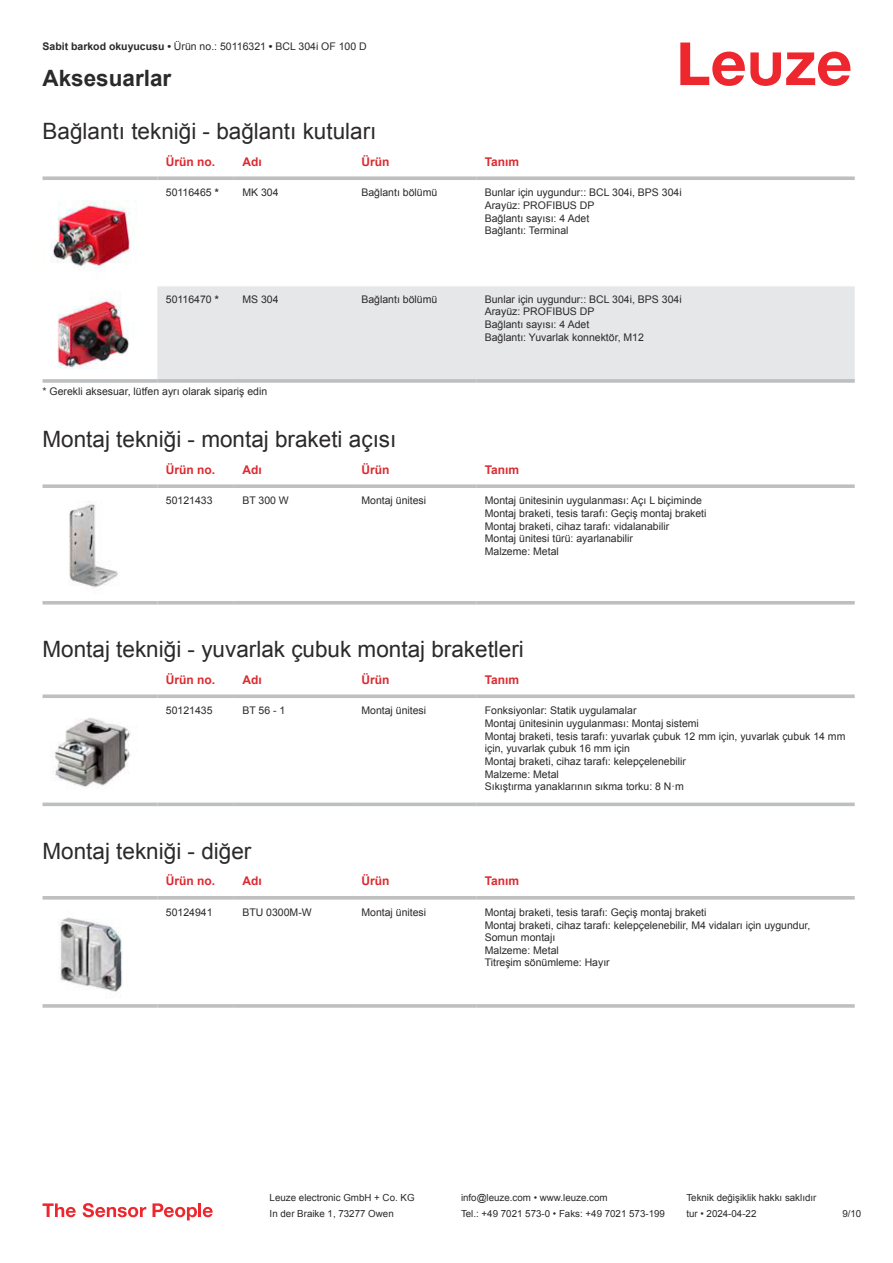
<style>
.page{position:relative;width:893px;height:1263px;background:#fff}
.page>*{position:absolute;margin:0;border:0;box-sizing:border-box;transform-origin:0 0}
.t1{font:22.5px "Arial";color:#2b292a}
.t2{font:700 22.5px "Arial";color:#2b292a}
.t3{font:700 12px "Arial";color:#db2a30}
.t4{font:10.5px/12.6px "Arial";color:#2b292a}
.t5{font:9.75px "Arial";color:#2b292a}
.s1{font-weight:700}
</style>
<div class="page">
<svg style="left:680px;top:43px;width:170px;height:43px"></svg>
<div style="left:157px;top:286px;width:698px;height:93px;background:#e6e7e9"></div>
<svg style="left:43px;top:176px;width:114px;height:4px"></svg>
<svg style="left:157px;top:176px;width:77px;height:4px"></svg>
<svg style="left:234px;top:176px;width:119px;height:4px"></svg>
<svg style="left:353px;top:176px;width:123px;height:4px"></svg>
<svg style="left:476px;top:176px;width:379px;height:4px;background:#c4c6c8"></svg>
<svg style="left:43px;top:379px;width:114px;height:4px"></svg>
<svg style="left:157px;top:379px;width:77px;height:4px"></svg>
<svg style="left:234px;top:379px;width:119px;height:4px"></svg>
<svg style="left:353px;top:379px;width:123px;height:4px"></svg>
<svg style="left:476px;top:379px;width:379px;height:4px;background:#c2c4c6"></svg>
<img style="left:51px;top:200px;width:86px;height:71px">
<img style="left:57px;top:293px;width:72px;height:76px">
<svg style="left:43px;top:484px;width:114px;height:4px"></svg>
<svg style="left:157px;top:484px;width:77px;height:4px"></svg>
<svg style="left:234px;top:484px;width:119px;height:4px"></svg>
<svg style="left:353px;top:484px;width:123px;height:4px"></svg>
<svg style="left:476px;top:484px;width:379px;height:4px;background:#c3c5c7"></svg>
<svg style="left:43px;top:601px;width:114px;height:4px"></svg>
<svg style="left:157px;top:601px;width:77px;height:4px"></svg>
<svg style="left:234px;top:601px;width:119px;height:4px"></svg>
<svg style="left:353px;top:601px;width:123px;height:4px"></svg>
<svg style="left:476px;top:601px;width:379px;height:4px;background:#c3c5c7"></svg>
<img style="left:69px;top:501px;width:49px;height:87px">
<svg style="left:43px;top:806px;width:811px;height:1px"></svg>
<svg style="left:43px;top:694px;width:114px;height:4px"></svg>
<svg style="left:157px;top:694px;width:77px;height:4px"></svg>
<svg style="left:234px;top:694px;width:119px;height:4px"></svg>
<svg style="left:353px;top:694px;width:123px;height:4px"></svg>
<svg style="left:476px;top:694px;width:379px;height:4px;background:#c4c6c8"></svg>
<svg style="left:43px;top:802px;width:114px;height:4px"></svg>
<svg style="left:157px;top:802px;width:77px;height:4px"></svg>
<svg style="left:234px;top:802px;width:119px;height:4px"></svg>
<svg style="left:353px;top:802px;width:123px;height:4px"></svg>
<svg style="left:476px;top:802px;width:379px;height:4px;background:#c6c8c9"></svg>
<img style="left:53px;top:718px;width:78px;height:70px">
<svg style="left:43px;top:899px;width:812px;height:1px"></svg>
<hr style="left:43px;top:896px;width:114px;height:3px;background:#bdbfc1">
<hr style="left:157px;top:896px;width:77px;height:3px;background:#bdbfc1">
<hr style="left:234px;top:896px;width:119px;height:3px;background:#bdbfc1">
<hr style="left:353px;top:896px;width:123px;height:3px;background:#bdbfc1">
<hr style="left:476px;top:896px;width:379px;height:3px;background:#bdbfc1">
<svg style="left:43px;top:1004px;width:114px;height:4px"></svg>
<hr style="left:157px;top:1004px;width:77px;height:4px;background:#c6c8c9">
<svg style="left:234px;top:1004px;width:119px;height:4px"></svg>
<svg style="left:353px;top:1004px;width:123px;height:4px"></svg>
<hr style="left:476px;top:1004px;width:379px;height:4px;background:#c6c8c9">
<img style="left:58px;top:917px;width:64px;height:75px">
<svg style="left:43px;top:1203px;width:33px;height:14px"></svg>
<svg style="left:83px;top:1203px;width:63px;height:14px"></svg>
<svg style="left:153px;top:1203px;width:44px;height:17px"></svg>
<hr style="left:198px;top:1203px;width:3px;height:14px;background:#ed272d">
<svg style="left:203px;top:1207px;width:10px;height:10px"></svg>
<p class="t4" style="left:43px;top:41px;width:326px"><span class="s1">Sabit barkod okuyucusu •</span> Ürün no.: 50116321 <span class="s1">•</span> BCL 304i OF 100 D</p>
<h1 class="t2" style="left:43px;top:70px;width:130px">Aksesuarlar</h1>
<h1 class="t1" style="left:43px;top:116px;width:335px">Bağlantı tekniği - bağlantı kutuları</h1>
<p class="t3" style="left:166px;top:153px;width:51px">Ürün no.</p>
<p class="t3" style="left:242px;top:153px;width:21px">Adı</p>
<p class="t3" style="left:361px;top:157px;width:29px">Ürün</p>
<p class="t3" style="left:485px;top:153px;width:36px">Tanım</p>
<p class="t4" style="left:166px;top:187px;width:54px">50116465 <span class="s1">*</span></p>
<p class="t4" style="left:242px;top:187px;width:38px">MK 304</p>
<p class="t4" style="left:361px;top:186px;width:77px">Bağlantı bölümü</p>
<p class="t4" style="left:485px;top:186px;width:198px">Bunlar için uygundur:: BCL 304i, BPS 304i<br>Arayüz: PROFIBUS DP<br>Bağlantı sayısı: 4 Adet<br>Bağlantı: Terminal</p>
<p class="t4" style="left:166px;top:294px;width:54px">50116470 <span class="s1">*</span></p>
<p class="t4" style="left:242px;top:293px;width:38px">MS 304</p>
<p class="t4" style="left:361px;top:293px;width:77px">Bağlantı bölümü</p>
<p class="t4" style="left:485px;top:293px;width:198px">Bunlar için uygundur:: BCL 304i, BPS 304i<br>Arayüz: PROFIBUS DP<br>Bağlantı sayısı: 4 Adet<br>Bağlantı: Yuvarlak konnektör, M12</p>
<p class="t4" style="left:43px;top:385px;width:226px">* Gerekli aksesuar, lütfen ayrı olarak sipariş edin</p>
<h1 class="t1" style="left:43px;top:424px;width:355px">Montaj tekniği - montaj braketi açısı</h1>
<p class="t3" style="left:166px;top:461px;width:51px">Ürün no.</p>
<p class="t3" style="left:242px;top:461px;width:21px">Adı</p>
<p class="t3" style="left:361px;top:465px;width:29px">Ürün</p>
<p class="t3" style="left:485px;top:461px;width:36px">Tanım</p>
<p class="t4" style="left:166px;top:495px;width:48px">50121433</p>
<p class="t4" style="left:242px;top:494px;width:48px">BT 300 W</p>
<p class="t4" style="left:361px;top:494px;width:66px">Montaj ünitesi</p>
<p class="t4" style="left:485px;top:494px;width:223px">Montaj ünitesinin uygulanması: Açı L biçiminde Montaj braketi, tesis tarafı: Geçiş montaj braketi Montaj braketi, cihaz tarafı: vidalanabilir<br>Montaj ünitesi türü: ayarlanabilir<br>Malzeme: Metal</p>
<h1 class="t1" style="left:43px;top:634px;width:483px">Montaj tekniği - yuvarlak çubuk montaj braketleri</h1>
<p class="t3" style="left:166px;top:671px;width:51px">Ürün no.</p>
<p class="t3" style="left:242px;top:671px;width:21px">Adı</p>
<p class="t3" style="left:361px;top:675px;width:29px">Ürün</p>
<p class="t3" style="left:485px;top:671px;width:36px">Tanım</p>
<p class="t4" style="left:166px;top:705px;width:48px">50121435</p>
<p class="t4" style="left:242px;top:705px;width:44px">BT 56 - 1</p>
<p class="t4" style="left:361px;top:704px;width:66px">Montaj ünitesi</p>
<p class="t4" style="left:485px;top:704px;width:362px">Fonksiyonlar: Statik uygulamalar<br>Montaj ünitesinin uygulanması: Montaj sistemi<br>Montaj braketi, tesis tarafı: yuvarlak çubuk 12 mm için, yuvarlak çubuk 14 mm için, yuvarlak çubuk 16 mm için<br>Montaj braketi, cihaz tarafı: kelepçelenebilir<br>Malzeme: Metal<br>Sıkıştırma yanaklarının sıkma torku: 8 N·m</p>
<h1 class="t1" style="left:43px;top:836px;width:210px">Montaj tekniği - diğer</h1>
<p class="t3" style="left:166px;top:872px;width:51px">Ürün no.</p>
<p class="t3" style="left:242px;top:872px;width:21px">Adı</p>
<p class="t3" style="left:361px;top:876px;width:29px">Ürün</p>
<p class="t3" style="left:485px;top:872px;width:36px">Tanım</p>
<p class="t4" style="left:166px;top:906px;width:48px">50124941</p>
<p class="t4" style="left:242px;top:906px;width:71px">BTU 0300M-W</p>
<p class="t4" style="left:361px;top:906px;width:66px">Montaj ünitesi</p>
<p class="t4" style="left:485px;top:906px;width:327px">Montaj braketi, tesis tarafı: Geçiş montaj braketi<br>Montaj braketi, cihaz tarafı: kelepçelenebilir, M4 vidaları için uygundur, Somun montajı<br>Malzeme: Metal<br>Titreşim sönümleme: Hayır</p>
<p class="t5" style="left:270px;top:1191px;width:146px">Leuze electronic GmbH + Co. KG</p>
<p class="t5" style="left:461px;top:1191px;width:148px">info@leuze.com • www.leuze.com</p>
<p class="t5" style="left:686px;top:1191px;width:132px">Teknik değişiklik hakkı saklıdır</p>
<p class="t5" style="left:270px;top:1207px;width:126px">In der Braike 1, 73277 Owen</p>
<p class="t5" style="left:461px;top:1207px;width:205px">Tel.: +49 7021 573-0 • Faks: +49 7021 573-199</p>
<p class="t5" style="left:686px;top:1207px;width:72px">tur • 2024-04-22</p>
<p class="t5" style="left:842px;top:1207px;width:20px">9 /10</p>
</div>
